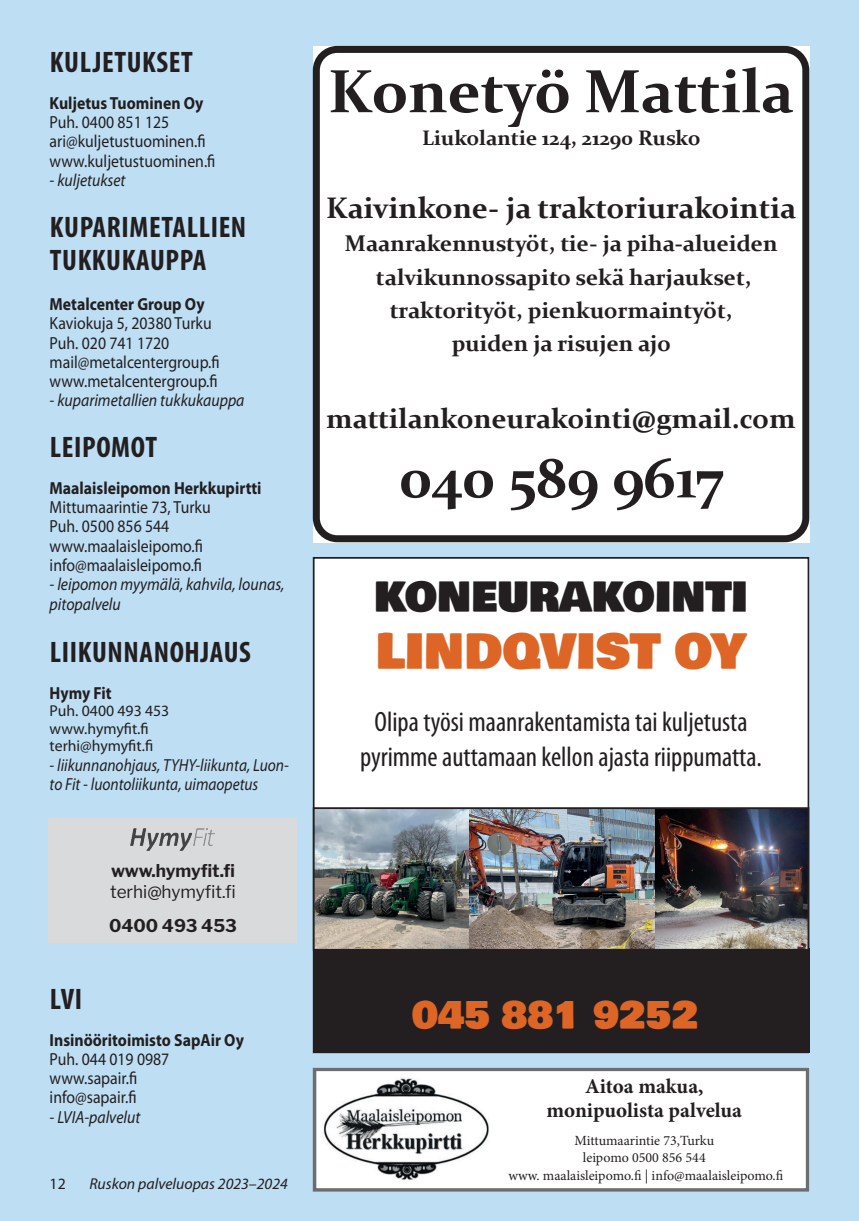
<style>
.page{position:relative;width:859px;height:1221px;background:#fff}
.page>*{position:absolute;margin:0;border:0;box-sizing:border-box;transform-origin:0 0}
.t1{font:700 61.25px "Constantia";color:#231f20}
.t2{font:700 57.75px "Constantia";color:#231f20}
.t3{font:47.25px "Bowlby One SC";color:#dd6627}
.t4{font:40.25px "Bowlby One SC";color:#231f20}
.t5{font:36.75px "Bowlby One SC";color:#dd6627}
.t6{font:700 condensed 29.75px/33.2px "Myriad Pro";letter-spacing:.02em;color:#231f20}
.t7{font:700 29.75px "Constantia";color:#231f20}
.t8{font:condensed 28px/35px "Myriad Pro";color:#231f20;text-align:center}
.t9{font:700 28px "Constantia";color:#231f20}
.t10{font:700 22.75px/33.2px "Constantia";color:#231f20;text-align:center}
.t11{font:700 21px/24.5px "Minion Pro";color:#231f20;text-align:center}
.t12{font:700 21px "Constantia";color:#231f20}
.t13{font:17.5px/19.2px "Myriad Pro";color:#231f20;scale:.9 1}
.t14{font:italic 17.5px/19.2px "Myriad Pro";color:#231f20;scale:.9 1}
.t15{font:700 17.5px "Myriad Pro";color:#231f20;scale:.9 1}
.t16{font:italic 17.5px/19.2px "Myriad Pro";color:#231f20;scale:.88 1}
.t17{font:100 17.5px/21px "Libre Franklin";color:#231f20}
.t18{font:15.75px/17.5px "Myriad Pro";color:#231f20}
.t19{font:italic 15.75px "Myriad Pro";color:#231f20}
.t20{font:14px/17.5px "Minion Pro";color:#231f20;text-align:center}
</style>
<div class="page">
<div style="left:0;top:0;width:858px;height:1220px;background:#bedef4"></div>
<div style="left:313px;top:46px;width:496px;height:496px;background:#fff"></div>
<div style="left:313px;top:46px;width:496px;height:496px;border:7px solid #231f20;border-radius:21px"></div>
<div style="left:313px;top:557px;width:496px;height:496px;background:#fff"></div>
<div style="left:313px;top:948px;width:496px;height:105px;background:#231f20"></div>
<div style="left:313px;top:557px;width:496px;height:496px;border:2px solid #231f20"></div>
<img style="left:468px;top:810px;width:338px;height:137px">
<img style="left:316px;top:810px;width:152px;height:137px">
<div style="left:313px;top:807px;width:496px;height:143px;border:2px solid #231f20"></div>
<div style="left:313px;top:1067px;width:496px;height:124px;background:#fff"></div>
<img style="left:322px;top:1078px;width:167px;height:102px">
<div style="left:313px;top:1067px;width:496px;height:124px;border:4px solid #6c6d70"></div>
<div style="left:49px;top:818px;width:248px;height:124px;background:#d9dadc"></div>
<img style="left:131px;top:828px;width:84px;height:22px">
<h3 class="t6" style="left:50px;top:46px;width:144px">KULJETUKSET</h3>
<p class="t15" style="left:50px;top:93px;width:172px">Kuljetus Tuominen Oy</p>
<p class="t13" style="left:50px;top:113px;width:186px">Puh. 0400 851 125 ari@kuljetustuominen.fi www.kuljetustuominen.fi</p>
<p class="t14" style="left:50px;top:171px;width:86px">- kuljetukset</p>
<h3 class="t6" style="left:50px;top:210px;width:198px">KUPARIMETALLIEN<br>TUKKUKAUPPA</h3>
<p class="t15" style="left:50px;top:294px;width:173px">Metalcenter Group Oy</p>
<p class="t13" style="left:50px;top:314px;width:190px">Kaviokuja 5, 20380 Turku<br>Puh. 020 741 1720 mail@metalcentergroup.fi www.metalcentergroup.fi</p>
<p class="t14" style="left:50px;top:391px;width:218px">- kuparimetallien tukkukauppa</p>
<h3 class="t6" style="left:50px;top:431px;width:109px">LEIPOMOT</h3>
<p class="t15" style="left:50px;top:478px;width:237px">Maalaisleipomon Herkkupirtti</p>
<p class="t13" style="left:50px;top:498px;width:180px">Mittumaarintie 73, Turku<br>Puh. 0500 856 544 www.maalaisleipomo.fi info@maalaisleipomo.fi</p>
<p class="t14" style="left:50px;top:575px;width:262px">- leipomon myymälä, kahvila, lounas, pitopalvelu</p>
<h3 class="t6" style="left:50px;top:636px;width:202px">LIIKUNNANOHJAUS</h3>
<p class="t15" style="left:50px;top:683px;width:70px">Hymy Fit</p>
<p class="t18" style="left:50px;top:702px;width:121px">Puh. 0400 493 453 www.hymyfit.fi terhi@hymyfit.fi</p>
<p class="t16" style="left:50px;top:755px;width:273px">- liikunnanohjaus, TYHY-liikunta, Luon&shy;to Fit - luontoliikunta, uimaopetus</p>
<p class="t17" style="left:110px;top:858px;width:127px">www.hymyfit.fi terhi@hymyfit.fi</p>
<p class="t17" style="left:109px;top:913px;width:129px">0400 493 453</p>
<h3 class="t6" style="left:50px;top:982px;width:34px">LVI</h3>
<p class="t15" style="left:50px;top:1029px;width:217px">Insinööritoimisto SapAir Oy</p>
<p class="t13" style="left:50px;top:1049px;width:134px">Puh. 044 019 0987 www.sapair.fi info@sapair.fi</p>
<p class="t14" style="left:50px;top:1107px;width:102px">- LVIA-palvelut</p>
<p class="t18" style="left:50px;top:1175px;width:18px">12</p>
<p class="t19" style="left:89px;top:1175px;width:200px">Ruskon palveluopas 2023–2024</p>
<h1 class="t1" style="left:328px;top:49px;width:467px">Konetyö Mattila</h1>
<p class="t12" style="left:422px;top:124px;width:280px">Liukolantie 124, 21290 Rusko</p>
<h3 class="t7" style="left:326px;top:187px;width:471px">Kaivinkone- ja traktoriurakointia</h3>
<h3 class="t10" style="left:345px;top:226px;width:434px">Maanrakennustyöt, tie- ja piha-alueiden talvikunnossapito sekä harjaukset, traktorityöt, pienkuormaintyöt,<br>puiden ja risujen ajo</h3>
<h3 class="t9" style="left:326px;top:399px;width:470px">mattilankoneurakointi@gmail.com</h3>
<h2 class="t2" style="left:399px;top:438px;width:326px">040 589 9617</h2>
<h3 class="t4" style="left:374px;top:567px;width:375px">KONEURAKOINTI</h3>
<h3 class="t3" style="left:376px;top:616px;width:371px">LINDQVIST OY</h3>
<h3 class="t8" style="left:360px;top:704px;width:403px">Olipa työsi maanrakentamista tai kuljetusta pyrimme auttamaan kellon ajasta riippumatta.</h3>
<h3 class="t5" style="left:412px;top:987px;width:287px">045 881 9252</h3>
<p class="t11" style="left:546px;top:1074px;width:197px">Aitoa makua, monipuolista palvelua</p>
<p class="t20" style="left:508px;top:1131px;width:276px">Mittumaarintie 73,Turku<br>leipomo 0500 856 544<br>www. maalaisleipomo.fi | info@maalaisleipomo.fi</p>
</div>
